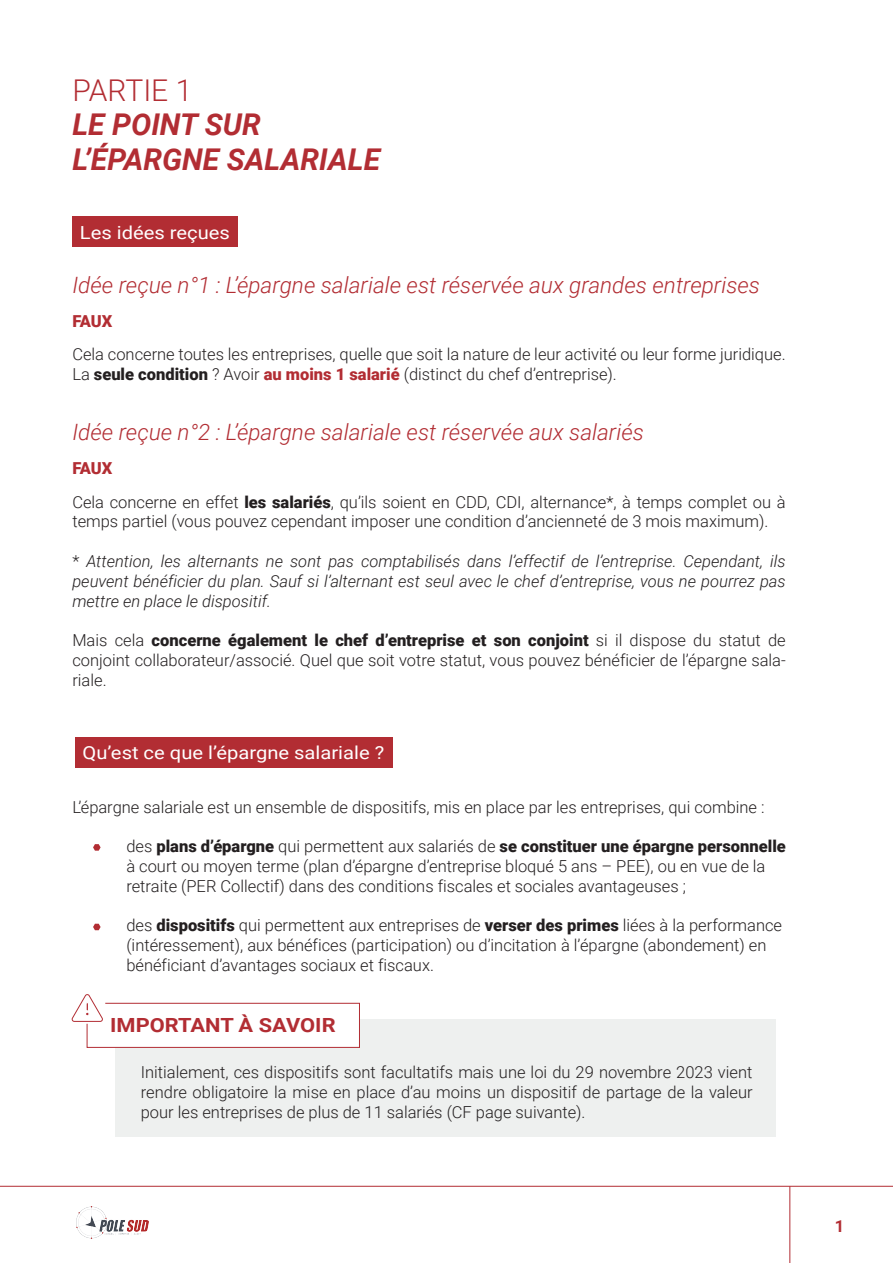
<style>
.page{position:relative;width:893px;height:1263px;background:#fff}
.page>*{position:absolute;margin:0;border:0;box-sizing:border-box;transform-origin:0 0}
.t1{font:italic 700 30px/34.8px "Roboto";color:#b22d33}
.t2{font:300 30px "Roboto";color:#b22d33}
.t3{font:italic 300 22.5px "Roboto";color:#b22d33}
.t4{font:700 19.5px "Roboto";color:#b22d33;scale:1.12 1}
.t5{font:18px "Roboto";color:#fff;scale:1.12 1}
.t6{font:300 16.5px/19.8px "Roboto";color:#231f20}
.t7{font:italic 300 16.5px/19.8px "Roboto";color:#231f20;text-align:justify}
.t8{font:900 16.5px "Roboto";letter-spacing:-.01em;color:#b22d33}
.t9{font:700 16.5px "Roboto";color:#b22d33}
.s1{font-weight:900}
.s2{font-weight:900;color:#b22d33}
.s3{font-style:normal}
</style>
<div class="page">
<img style="left:76px;top:1207px;width:72px;height:31px">
<hr style="left:0;top:1186px;width:893px;height:1px;background:#b22d33">
<hr style="left:790px;top:1186px;width:1px;height:77px;background:#b22d33">
<div style="left:72px;top:217px;width:166px;height:30px;background:#b22d33"></div>
<div style="left:75px;top:737px;width:318px;height:31px;background:#b22d33"></div>
<div style="left:115px;top:1018px;width:660px;height:118px;background:#eef0ef"></div>
<svg style="left:72px;top:994px;width:288px;height:54px"></svg>
<svg style="left:93px;top:844px;width:8px;height:7px"></svg>
<svg style="left:93px;top:924px;width:8px;height:6px"></svg>
<h1 class="t2" style="left:72px;top:69px;width:121px">PARTIE 1</h1>
<h1 class="t1" style="left:72px;top:106px;width:309px">LE POINT SUR<br>L’ÉPARGNE SALARIALE</h1>
<p class="t5" style="left:80px;top:220px;width:135px">Les idées reçues</p>
<h2 class="t3" style="left:72px;top:269px;width:689px">Idée reçue n°1 : L’épargne salariale est réservée aux grandes entreprises</h2>
<p class="t8" style="left:72px;top:309px;width:42px">FAUX</p>
<p class="t6" style="left:72px;top:344px;width:715px">Cela concerne toutes les entreprises, quelle que soit la nature de leur activité ou leur forme juridique.<br>La <span class="s1">seule condition</span> ? Avoir <span class="s2">au moins 1 salarié</span> (distinct du chef d’entreprise).</p>
<h2 class="t3" style="left:72px;top:416px;width:573px">Idée reçue n°2 : L’épargne salariale est réservée aux salariés</h2>
<p class="t8" style="left:72px;top:457px;width:42px">FAUX</p>
<p class="t6" style="left:72px;top:491px;width:715px">Cela concerne en effet <span class="s1">les salariés</span>, qu’ils soient en CDD, CDI, alternance*, à temps complet ou à temps partiel (vous pouvez cependant imposer une condition d’ancienneté de 3 mois maximum).</p>
<p class="t7" style="left:72px;top:551px;width:715px"><span class="s3">*</span> Attention, les alternants ne sont pas comptabilisés dans l’effectif de l’entreprise. Cependant, ils peuvent bénéficier du plan. Sauf si l’alternant est seul avec le chef d’entreprise, vous ne pourrez pas mettre en place le dispositif.</p>
<p class="t6" style="left:72px;top:630px;width:715px;text-align:justify">Mais cela <span class="s1">concerne également le chef d’entreprise et son conjoint</span> si il dispose du statut de conjoint collaborateur/associé. Quel que soit votre statut, vous pouvez bénéficier de l’épargne sala&shy;riale.</p>
<p class="t5" style="left:83px;top:740px;width:271px">Qu’est ce que l’épargne salariale ?</p>
<p class="t6" style="left:72px;top:796px;width:694px">L’épargne salariale est un ensemble de dispositifs, mis en place par les entreprises, qui combine :</p>
<p class="t6" style="left:126px;top:836px;width:661px">des <span class="s1">plans d’épargne</span> qui permettent aux salariés de <span class="s1">se constituer une épargne personnelle </span>à court ou moyen terme (plan d’épargne d’entreprise bloqué 5 ans – PEE), ou en vue de la retraite (PER Collectif) dans des conditions fiscales et sociales avantageuses ;</p>
<p class="t6" style="left:126px;top:915px;width:657px">des <span class="s1">dispositifs</span> qui permettent aux entreprises de <span class="s1">verser des primes</span> liées à la performance (intéressement), aux bénéfices (participation) ou d’incitation à l’épargne (abondement) en bénéficiant d’avantages sociaux et fiscaux.</p>
<p class="t4" style="left:110px;top:1011px;width:203px">IMPORTANT À SAVOIR</p>
<p class="t6" style="left:141px;top:1062px;width:613px;text-align:justify">Initialement, ces dispositifs sont facultatifs mais une loi du 29 novembre 2023 vient rendre obligatoire la mise en place d’au moins un dispositif de partage de la valeur pour les entreprises de plus de 11 salariés (CF page suivante).</p>
<p class="t9" style="left:835px;top:1214px;width:11px">1</p>
</div>
